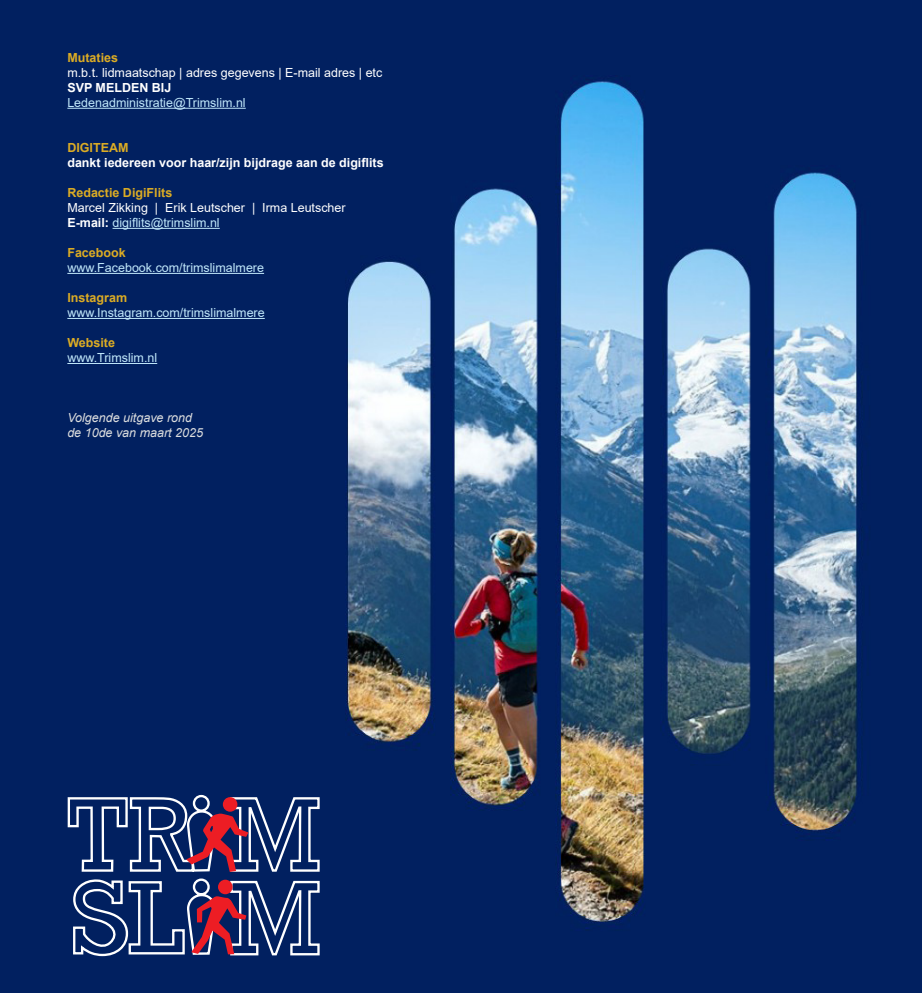
<style>
.page{position:relative;width:922px;height:993px;background:#fff}
.page>*{position:absolute;margin:0;border:0;box-sizing:border-box;transform-origin:0 0}
.t1{font:12.5px/15px "Arial";color:#fff}
.t2{font:12.5px "Arial";color:#c1e8fb}
.t3{font:700 12.5px "Arial";color:#fff}
.t4{font:700 12.5px "Arial";color:#dcac24}
.t5{font:italic 12.5px/15px "Arial";color:#dcddde}
.s1{font-weight:700}
.s2{color:#c1e8fb}
</style>
<div class="page">
<img style="left:0;top:0;width:921px;height:992px">
<svg style="left:67px;top:794px;width:253px;height:162px;background:#3d4778"></svg>
<hr style="left:67px;top:108px;width:179px;height:1px;background:#c1e8fb">
<hr style="left:112px;top:228px;width:108px;height:1px;background:#c1e8fb">
<hr style="left:67px;top:273px;width:197px;height:1px;background:#c1e8fb">
<hr style="left:67px;top:318px;width:198px;height:1px;background:#c1e8fb">
<hr style="left:67px;top:363px;width:90px;height:1px;background:#c1e8fb">
<p class="t4" style="left:67px;top:49px;width:52px">Mutaties</p>
<p class="t1" style="left:67px;top:65px;width:316px">m.b.t. lidmaatschap | adres gegevens | E-mail adres | etc</p>
<p class="t3" style="left:67px;top:79px;width:105px">SVP MELDEN BIJ</p>
<p class="t2" style="left:67px;top:94px;width:180px">Ledenadministratie@Trimslim.nl</p>
<p class="t4" style="left:67px;top:139px;width:63px">DIGITEAM</p>
<p class="t3" style="left:67px;top:154px;width:318px">dankt iedereen voor haar/zijn bijdrage aan de digiflits</p>
<p class="t4" style="left:67px;top:184px;width:106px">Redactie DigiFlits</p>
<p class="t1" style="left:67px;top:200px;width:280px">Marcel Zikking | Erik Leutscher | Irma Leutscher<br><span class="s1">E-mail:</span> <span class="s2">digiflits@trimslim.nl</span></p>
<p class="t4" style="left:67px;top:244px;width:60px">Facebook</p>
<p class="t2" style="left:67px;top:259px;width:198px">www.Facebook.com/trimslimalmere</p>
<p class="t4" style="left:67px;top:289px;width:61px">Instagram</p>
<p class="t2" style="left:67px;top:304px;width:199px">www.Instagram.com/trimslimalmere</p>
<p class="t4" style="left:67px;top:334px;width:49px">Website</p>
<p class="t2" style="left:67px;top:349px;width:91px">www.Trimslim.nl</p>
<p class="t5" style="left:67px;top:410px;width:137px">Volgende uitgave rond de 10de van maart 2025</p>
</div>
